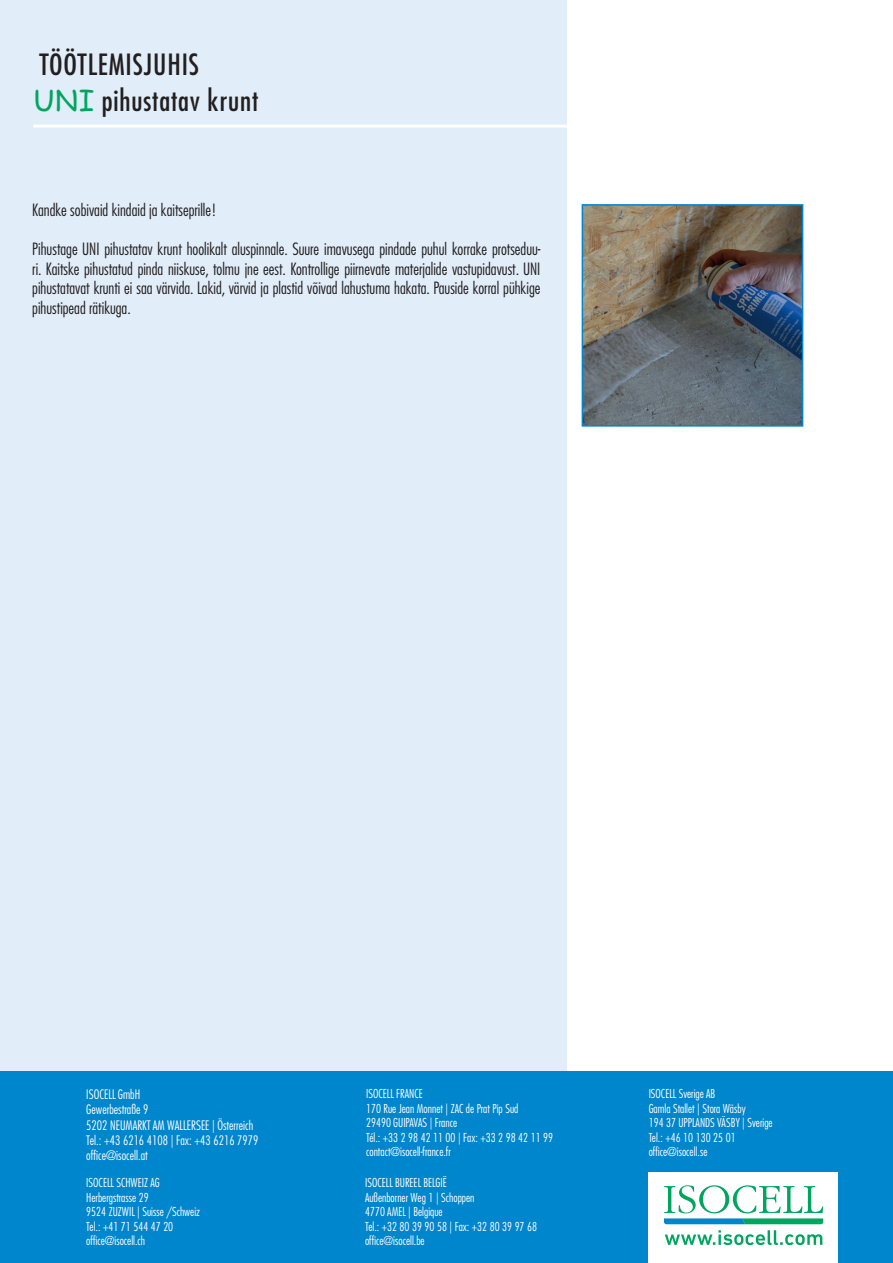
<style>
.page{position:relative;width:893px;height:1263px;background:#fff}
.page>*{position:absolute;margin:0;border:0;box-sizing:border-box;transform-origin:0 0}
.t1{font:500 condensed 28.5px/36px "Futura LT Pro";letter-spacing:.03em;color:#231f20}
.t2{font:300 condensed 16.5px/19.5px "Futura LT Pro";color:#231f20;text-align:justify}
.t3{font:300 condensed 12.75px/15.3px "Futura LT Pro";color:#fff}
.t4{font:300 condensed 12px/14.4px "Futura LT Pro";color:#fff}
.s1{font-family:"Comic Sans MS";font-weight:400;font-stretch:normal;color:#00a660}
</style>
<div class="page">
<div style="left:0;top:0;width:566px;height:1073px;background:#e1edf8"></div>
<hr style="left:33px;top:125px;width:537px;height:3px;background:#fff">
<div style="left:0;top:1071px;width:893px;height:192px;background:#0086cc"></div>
<div style="left:649px;top:1172px;width:189px;height:91px;background:#fff"></div>
<svg style="left:664px;top:1185px;width:159px;height:39px"></svg>
<svg style="left:665px;top:1230px;width:157px;height:15px"></svg>
<img style="left:585px;top:207px;width:215px;height:217px">
<div style="left:582px;top:204px;width:221px;height:223px;border:2px solid #0086cc"></div>
<h1 class="t1" style="left:33px;top:45px;width:227px">TÖÖTLEMISJUHIS<br><span class="s1">UNI</span> pihustatav krunt</h1>
<h2 class="t2" style="left:32px;top:200px;width:186px">Kandke sobivaid kindaid ja kaitseprille!</h2>
<p class="t2" style="left:32px;top:239px;width:510px">Pihustage UNI pihustatav krunt hoolikalt aluspinnale. Suure imavusega pindade puhul korrake protseduu&shy;ri. Kaitske pihustatud pinda niiskuse, tolmu jne eest. Kontrollige piirnevate materjalide vastupidavust. UNI pihustatavat krunti ei saa värvida. Lakid, värvid ja plastid võivad lahustuma hakata. Pauside korral pühkige pihustipead rätikuga.</p>
<p class="t3" style="left:86px;top:1087px;width:174px">ISOCELL GmbH<br>Gewerbestraße 9<br>5202 NEUMARKT AM WALLERSEE | Österreich<br>Tel.: +43 6216 4108 | Fax: +43 6216 7979 office@isocell.at</p>
<p class="t4" style="left:366px;top:1087px;width:189px">ISOCELL FRANCE<br>170 Rue Jean Monnet | ZAC de Prat Pip Sud<br>29490 GUIPAVAS | France<br>Tél.: +33 2 98 42 11 00 | Fax: +33 2 98 42 11 99 contact@isocell-france.fr</p>
<p class="t4" style="left:649px;top:1087px;width:126px">ISOCELL Sverige AB<br>Gamla Stallet | Stora Wäsby<br>194 37 UPPLANDS VÄSBY | Sverige<br>Tel.: +46 10 130 25 01 office@isocell.se</p>
<p class="t4" style="left:86px;top:1175px;width:115px">ISOCELL SCHWEIZ AG<br>Herbergstrasse 29<br>9524 ZUZWIL | Suisse /Schweiz<br>Tel.: +41 71 544 47 20 office@isocell.ch</p>
<p class="t4" style="left:365px;top:1175px;width:174px">ISOCELL BUREEL BELGIË<br>Außenborner Weg 1 | Schoppen<br>4770 AMEL | Belgique<br>Tel.: +32 80 39 90 58 | Fax: +32 80 39 97 68 office@isocell.be</p>
</div>
